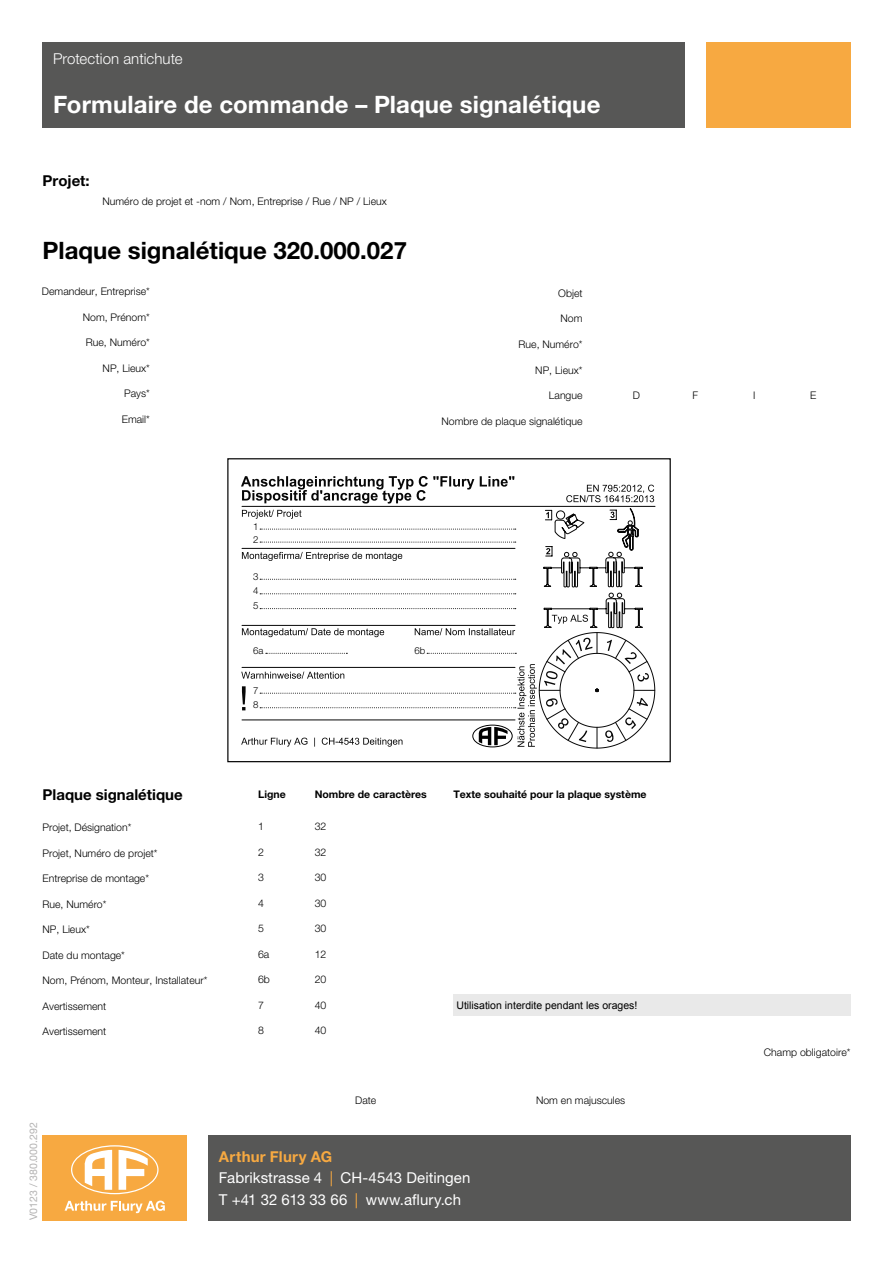
<style>
.page{position:relative;width:893px;height:1263px;background:#fff}
.page>*{position:absolute;margin:0;border:0;box-sizing:border-box;transform-origin:0 0}
.t1{font:700 24px "Helvetica Neue LT Pro";letter-spacing:.005em;color:#fff}
.t2{font:700 24px "Helvetica Neue LT Pro";color:#000}
.t3{font:15px/21.8px "Helvetica Neue LT Pro";letter-spacing:.005em;color:#fff}
.t4{font:700 15px "Helvetica Neue LT Pro";color:#000}
.t5{font:300 15px "Helvetica Neue LT Pro";letter-spacing:.005em;color:#fff}
.t6{font:300 10.5px "Helvetica Neue LT Pro";color:#000}
.t7{font:700 10.5px "Helvetica Neue LT Pro";color:#000}
.t8{font:10.5px "Arial";color:#000}
.t9{font:10.5px "Helvetica Neue LT Pro";color:#b3b2b2}
.t10{font:300 9.6px/14.7px "Helvetica Neue LT Pro";color:#000}
.s1{font-weight:700;color:#f7a941}
.s2{color:#f7a941}
</style>
<div class="page">
<div style="left:43px;top:43px;width:642px;height:85px;background:#575756"></div>
<div style="left:208px;top:1135px;width:642px;height:85px;background:#575756"></div>
<div style="left:706px;top:43px;width:144px;height:85px;background:#f7a941"></div>
<div style="left:43px;top:1135px;width:144px;height:85px;background:#f7a941"></div>
<svg style="left:71px;top:1145px;width:88px;height:49px"></svg>
<svg style="left:65px;top:1200px;width:100px;height:13px"></svg>
<div style="left:453px;top:995px;width:397px;height:21px;background:#e9e9e9"></div>
<div style="left:227px;top:458px;width:444px;height:304px;border:1px solid #000"></div>
<svg style="left:241px;top:476px;width:414px;height:273px"></svg>
<h2 class="t5" style="left:53px;top:49px;width:131px">Protection antichute</h2>
<h1 class="t1" style="left:53px;top:89px;width:549px">Formulaire de commande – Plaque signalétique</h1>
<h2 class="t4" style="left:43px;top:171px;width:49px">Projet:</h2>
<p class="t6" style="left:102px;top:195px;width:286px">Numéro de projet et -nom / Nom, Entreprise / Rue / NP / Lieux</p>
<h1 class="t2" style="left:43px;top:236px;width:366px">Plaque signalétique 320.000.027</h1>
<p class="t6" style="left:42px;top:285px;width:109px">Demandeur, Entreprise*</p>
<p class="t6" style="left:83px;top:311px;width:69px">Nom, Prénom*</p>
<p class="t6" style="left:86px;top:336px;width:65px">Rue, Numéro*</p>
<p class="t6" style="left:103px;top:362px;width:49px">NP, Lieux*</p>
<p class="t6" style="left:124px;top:387px;width:27px">Pays*</p>
<p class="t6" style="left:122px;top:413px;width:30px">Email*</p>
<p class="t6" style="left:558px;top:287px;width:26px">Objet</p>
<p class="t6" style="left:561px;top:312px;width:23px">Nom</p>
<p class="t6" style="left:519px;top:338px;width:65px">Rue, Numéro*</p>
<p class="t6" style="left:535px;top:363px;width:49px">NP, Lieux*</p>
<p class="t6" style="left:549px;top:389px;width:35px">Langue</p>
<p class="t6" style="left:442px;top:414px;width:143px">Nombre de plaque signalétique</p>
<p class="t6" style="left:633px;top:389px;width:9px">D</p>
<p class="t6" style="left:693px;top:389px;width:7px">F</p>
<p class="t6" style="left:753px;top:389px;width:4px">I</p>
<p class="t6" style="left:810px;top:389px;width:8px">E</p>
<h2 class="t4" style="left:43px;top:785px;width:142px">Plaque signalétique</h2>
<p class="t6" style="left:43px;top:821px;width:90px">Projet, Désignation*</p>
<p class="t6" style="left:43px;top:846px;width:117px">Projet, Numéro de projet*</p>
<p class="t6" style="left:43px;top:872px;width:108px">Entreprise de montage*</p>
<p class="t6" style="left:43px;top:897px;width:65px">Rue, Numéro*</p>
<p class="t6" style="left:43px;top:923px;width:49px">NP, Lieux*</p>
<p class="t6" style="left:43px;top:948px;width:84px">Date du montage*</p>
<p class="t6" style="left:43px;top:974px;width:166px">Nom, Prénom, Monteur, Installateur*</p>
<p class="t6" style="left:43px;top:999px;width:65px">Avertissement</p>
<p class="t6" style="left:43px;top:1025px;width:65px">Avertissement</p>
<p class="t10" style="left:253px;top:519px;width:7px;line-height:13px">1<br>2</p>
<p class="t10" style="left:253px;top:569px;width:7px;text-align:justify">3<br>4<br>5</p>
<p class="t10" style="left:253px;top:643px;width:12px">6a</p>
<p class="t10" style="left:414px;top:643px;width:12px">6b</p>
<p class="t10" style="left:253px;top:683px;width:7px">7<br>8</p>
<p class="t7" style="left:258px;top:788px;width:29px">Ligne</p>
<p class="t6" style="left:258px;top:820px;width:7px">1</p>
<p class="t6" style="left:258px;top:845px;width:7px">2</p>
<p class="t6" style="left:258px;top:871px;width:7px">3</p>
<p class="t6" style="left:258px;top:896px;width:7px">4</p>
<p class="t6" style="left:258px;top:922px;width:7px">5</p>
<p class="t6" style="left:258px;top:948px;width:13px">6a</p>
<p class="t6" style="left:258px;top:973px;width:13px">6b</p>
<p class="t6" style="left:258px;top:999px;width:7px">7</p>
<p class="t6" style="left:258px;top:1024px;width:7px">8</p>
<p class="t7" style="left:315px;top:788px;width:114px">Nombre de caractères</p>
<p class="t6" style="left:315px;top:820px;width:13px">32</p>
<p class="t6" style="left:315px;top:845px;width:13px">32</p>
<p class="t6" style="left:315px;top:871px;width:13px">30</p>
<p class="t6" style="left:315px;top:896px;width:13px">30</p>
<p class="t6" style="left:315px;top:922px;width:13px">30</p>
<p class="t6" style="left:315px;top:948px;width:13px">12</p>
<p class="t6" style="left:315px;top:973px;width:13px">20</p>
<p class="t6" style="left:315px;top:999px;width:13px">40</p>
<p class="t6" style="left:315px;top:1024px;width:13px">40</p>
<p class="t7" style="left:453px;top:788px;width:195px">Texte souhaité pour la plaque système</p>
<p class="t8" style="left:456px;top:998px;width:182px">Utilisation interdite pendant les orages!</p>
<p class="t6" style="left:764px;top:1046px;width:88px">Champ obligatoire*</p>
<p class="t9" style="left:27px;top:1220px;width:99px;rotate:-90deg">V0123 / 380.000.292</p>
<p class="t6" style="left:355px;top:1094px;width:23px">Date</p>
<p class="t6" style="left:536px;top:1094px;width:91px">Nom en majuscules</p>
<h2 class="t3" style="left:219px;top:1145px;width:253px"><span class="s1">Arthur Flury AG<br></span>Fabrikstrasse 4 <span class="s2">|</span> CH-4543 Deitingen<br>T +41 32 613 33 66 <span class="s2">|</span> www.aflury.ch</h2>
</div>
